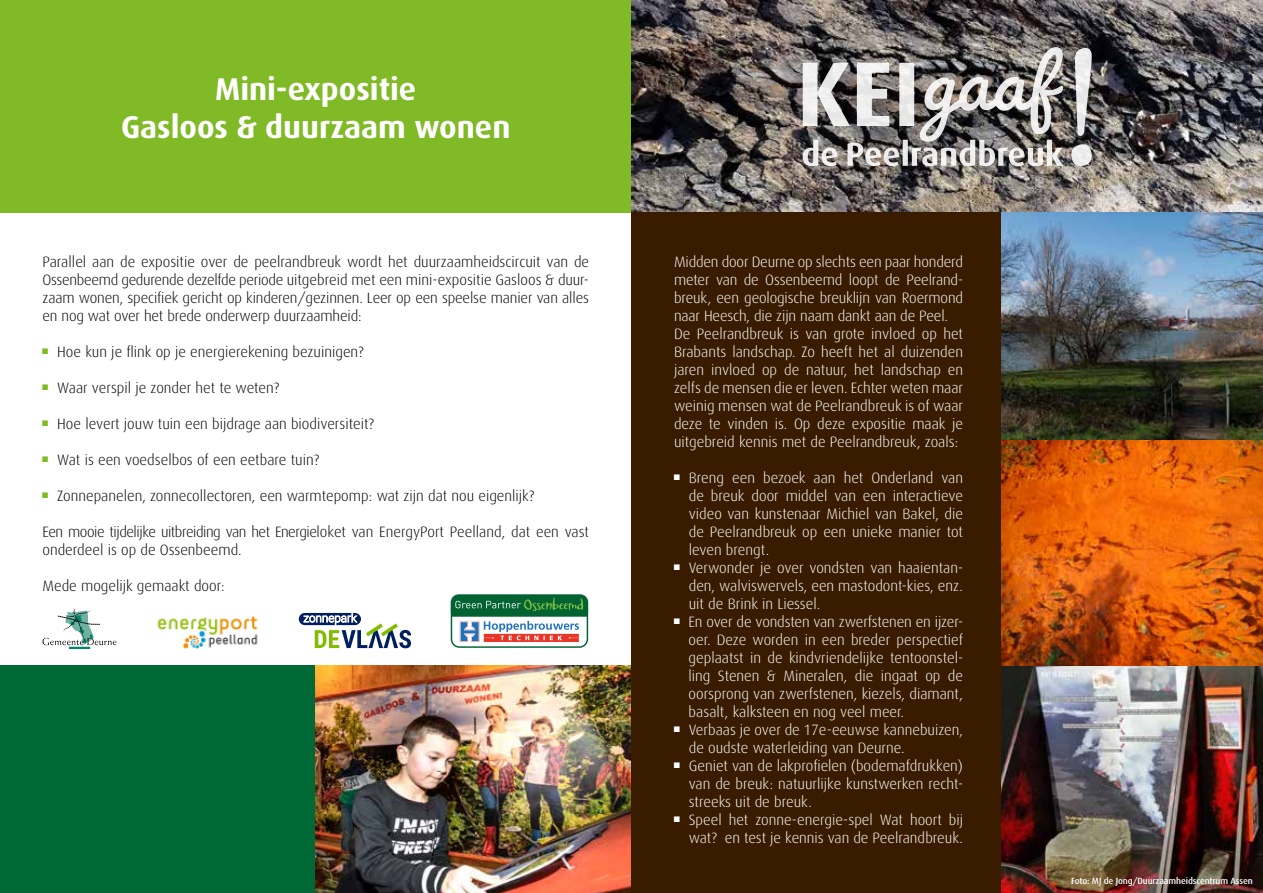
<style>
.page{position:relative;width:1263px;height:893px;background:#fff}
.page>*{position:absolute;margin:0;border:0;box-sizing:border-box;transform-origin:0 0}
.t1{font:700 31.5px/37.8px "Dax";color:#fff;text-align:center}
.t2{font:300 15px/18px "Dax";color:#fff}
.t3{font:300 15px/18px "Dax";color:#000;text-align:justify}
.t4{font:500 9px "Dax";letter-spacing:-.01em;color:#fff}
</style>
<div class="page">
<div style="left:0;top:0;width:631px;height:213px;background:#80ba27"></div>
<div style="left:0;top:666px;width:316px;height:227px;background:#006935"></div>
<img style="left:631px;top:0;width:632px;height:213px">
<img style="left:1001px;top:213px;width:262px;height:680px">
<img style="left:316px;top:666px;width:315px;height:227px">
<svg style="left:43px;top:608px;width:73px;height:40px"></svg>
<svg style="left:1071px;top:47px;width:21px;height:120px"></svg>
<svg style="left:803px;top:47px;width:260px;height:119px;background:#8b8987"></svg>
<div style="left:631px;top:213px;width:370px;height:680px;background:#391c00"></div>
<img style="left:157px;top:616px;width:101px;height:32px">
<svg style="left:299px;top:613px;width:62px;height:12px"></svg>
<svg style="left:304px;top:613px;width:107px;height:35px"></svg>
<svg style="left:450px;top:594px;width:139px;height:54px"></svg>
<h1 class="t1" style="left:121px;top:71px;width:391px">Mini-expositie<br>Gasloos &amp; duurzaam wonen</h1>
<p class="t3" style="left:43px;top:253px;width:548px">Parallel aan de expositie over de peelrandbreuk wordt het duurzaamheidscircuit van de Ossenbeemd gedurende dezelfde periode uitgebreid met een mini-expositie Gasloos &amp; duur&shy;zaam wonen, specifiek gericht op kinderen/gezinnen. Leer op een speelse manier van alles en nog wat over het brede onderwerp duurzaamheid:</p>
<p class="t3" style="left:43px;top:343px;width:323px"><sup>■</sup> Hoe kun je flink op je energierekening bezuinigen?</p>
<p class="t3" style="left:43px;top:379px;width:238px"><sup>■</sup> Waar verspil je zonder het te weten?</p>
<p class="t3" style="left:43px;top:415px;width:333px"><sup>■</sup> Hoe levert jouw tuin een bijdrage aan biodiversiteit?</p>
<p class="t3" style="left:43px;top:451px;width:278px"><sup>■</sup> Wat is een voedselbos of een eetbare tuin?</p>
<p class="t3" style="left:43px;top:487px;width:493px"><sup>■</sup> Zonnepanelen, zonnecollectoren, een warmtepomp: wat zijn dat nou eigenlijk?</p>
<p class="t3" style="left:43px;top:523px;width:548px">Een mooie tijdelijke uitbreiding van het Energieloket van EnergyPort Peelland, dat een vast onderdeel is op de Ossenbeemd.</p>
<p class="t3" style="left:43px;top:577px;width:184px">Mede mogelijk gemaakt door:</p>
<p class="t2" style="left:674px;top:253px;width:291px">Midden door Deurne op slechts een paar honderd meter van de Ossenbeemd loopt de Peelrand&shy;breuk, een geologische breuklijn van Roermond naar Heesch, die zijn naam dankt aan de Peel.<br>De Peelrandbreuk is van grote invloed op het Brabants landschap. Zo heeft het al duizenden jaren invloed op de natuur, het landschap en zelfs de mensen die er leven. Echter weten maar weinig mensen wat de Peelrandbreuk is of waar deze te vinden is. Op deze expositie maak je uitgebreid kennis met de Peelrandbreuk, zoals:</p>
<p class="t2" style="left:689px;top:469px;width:276px;text-align:justify;text-indent:-15px"><sup>■</sup> Breng een bezoek aan het Onderland van de breuk door middel van een interactieve video van kunstenaar Michiel van Bakel, die de Peelrandbreuk op een unieke manier tot leven brengt.</p>
<p class="t2" style="left:689px;top:559px;width:276px;text-align:justify;text-indent:-15px"><sup>■</sup> Verwonder je over vondsten van haaientan&shy;den, walviswervels, een mastodont-kies, enz. uit de Brink in Liessel.</p>
<p class="t2" style="left:689px;top:613px;width:276px;text-indent:-15px"><sup>■</sup> En over de vondsten van zwerfstenen en ijzer&shy;oer. Deze worden in een breder perspectief geplaatst in de kindvriendelijke tentoonstel&shy;ling Stenen &amp; Mineralen, die ingaat op de oorsprong van zwerfstenen, kiezels, diamant, basalt, kalksteen en nog veel meer.</p>
<p class="t2" style="left:689px;top:721px;width:276px;text-indent:-15px"><sup>■</sup> Verbaas je over de 17e-eeuwse kannebuizen, de oudste waterleiding van Deurne.</p>
<p class="t2" style="left:689px;top:757px;width:276px;text-align:justify;text-indent:-15px"><sup>■</sup> Geniet van de lakprofielen (bodemafdrukken) van de breuk: natuurlijke kunstwerken recht&shy;streeks uit de breuk.</p>
<p class="t2" style="left:674px;top:811px;width:291px;text-align:right"><sup>■</sup> Speel het zonne-energie-spel Wat hoort bij wat? en test je kennis van de Peelrandbreuk.</p>
<p class="t4" style="left:1071px;top:876px;width:183px">Foto: MJ de Jong/Duurzaamheidscentrum Assen</p>
</div>
